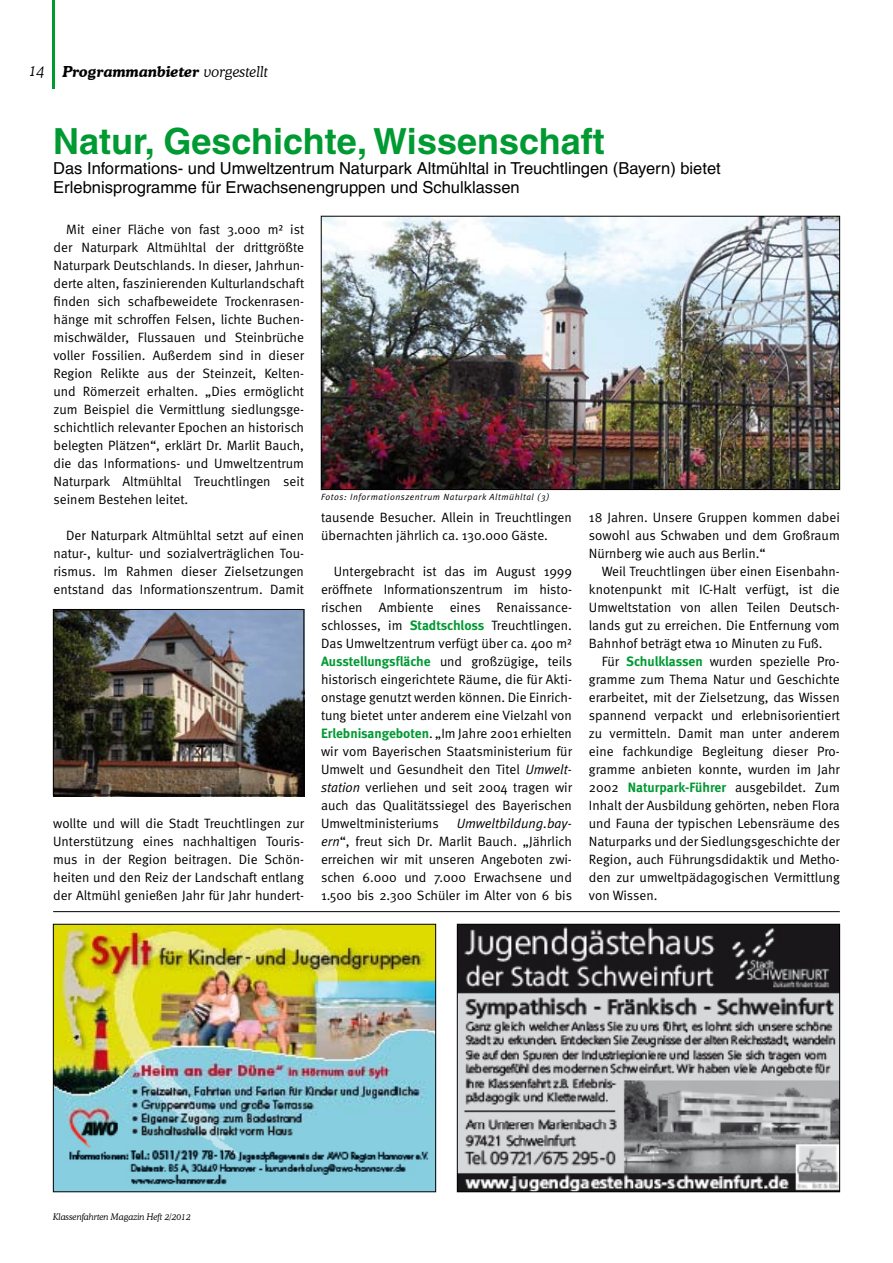
<style>
.page{position:relative;width:893px;height:1263px;background:#fff}
.page>*{position:absolute;margin:0;border:0;box-sizing:border-box;transform-origin:0 0}
.t1{font:700 36px "Helvetica";color:#009a32}
.t2{font:16.5px/19.8px "Helvetica";color:#000}
.t3{font:italic 700 15px "Cooper BT";color:#000}
.t4{font:italic 300 15px "Cooper BT";color:#000}
.t5{font:13.5px/18px "Meta Normal";color:#000;text-align:justify}
.t6{font:italic 9px "Meta Normal";letter-spacing:.065em;color:#000}
.t7{font:italic 300 9px "Cooper BT";color:#000}
.s1{font-weight:300}
.s2{font-family:"Meta";font-weight:700;color:#009a32}
.s3{font-style:italic}
</style>
<div class="page">
<img style="left:459px;top:926px;width:379px;height:264px">
<div style="left:457px;top:924px;width:383px;height:268px;border:1px solid #000"></div>
<hr style="left:52px;top:0;width:2px;height:88px;background:#009a32">
<img style="left:55px;top:926px;width:379px;height:264px">
<div style="left:53px;top:924px;width:383px;height:268px;border:1px solid #000"></div>
<img style="left:323px;top:218px;width:515px;height:270px">
<div style="left:321px;top:216px;width:519px;height:274px;border:1px solid #000"></div>
<img style="left:53px;top:611px;width:251px;height:185px">
<div style="left:53px;top:609px;width:251px;height:186px;border:1px solid #000"></div>
<hr style="left:53px;top:911px;width:787px;height:1px;background:#000">
<p class="t4" style="left:29px;top:62px;width:17px">14</p>
<p class="t3" style="left:63px;top:63px;width:207px">Programmanbieter <span class="s1">vorgestellt</span></p>
<h1 class="t1" style="left:53px;top:119px;width:553px">Natur, Geschichte, Wissenschaft</h1>
<p class="t2" style="left:53px;top:158px;width:669px">Das Informations- und Umweltzentrum Naturpark Altmühltal in Treuchtlingen (Bayern) bietet<br>Erlebnisprogramme für Erwachsenengruppen und Schulklassen</p>
<p class="t5" style="left:54px;top:220px;width:252px;text-indent:13px">Mit einer Fläche von fast 3.000 m² ist der Naturpark Altmühltal der drittgrößte Naturpark Deutschlands. In dieser, Jahrhun&shy;derte alten, faszinierenden Kulturlandschaft finden sich schafbeweidete Trockenrasen&shy;hänge mit schroffen Felsen, lichte Buchen&shy;mischwälder, Flussauen und Steinbrüche voller Fossilien. Außerdem sind in dieser Region Relikte aus der Steinzeit, Kelten&shy;und Römerzeit erhalten. „Dies ermöglicht zum Beispiel die Vermittlung siedlungsge&shy;schichtlich relevanter Epochen an historisch belegten Plätzen“, erklärt Dr. Marlit Bauch, die das Informations- und Umweltzentrum Naturpark Altmühltal Treuchtlingen seit seinem Bestehen leitet.</p>
<p class="t5" style="left:54px;top:526px;width:252px;text-indent:13px">Der Naturpark Altmühltal setzt auf einen natur-, kultur- und sozialverträglichen Tou&shy;rismus. Im Rahmen dieser Zielsetzungen entstand das Informationszentrum. Damit</p>
<p class="t5" style="left:53px;top:814px;width:252px">wollte und will die Stadt Treuchtlingen zur Unterstützung eines nachhaltigen Touris&shy;mus in der Region beitragen. Die Schön&shy;heiten und den Reiz der Landschaft entlang der Altmühl genießen Jahr für Jahr hundert-</p>
<p class="t6" style="left:321px;top:492px;width:230px">Fotos: Informationszentrum Naturpark Altmühltal (3)</p>
<p class="t5" style="left:321px;top:508px;width:252px">tausende Besucher. Allein in Treuchtlingen übernachten jährlich ca. 130.000 Gäste.</p>
<p class="t5" style="left:321px;top:562px;width:253px;text-indent:13px">Untergebracht ist das im August 1999 eröffnete Informationszentrum im histo&shy;rischen Ambiente eines Renaissance&shy;schlosses, im <span class="s2">Stadtschloss</span> Treuchtlingen.<br>Das Umweltzentrum verfügt über ca. 400 m²<br><span class="s2">Ausstellungsfläche</span> und großzügige, teils historisch eingerichtete Räume, die für Akti&shy;onstage genutzt werden können. Die Einrich&shy;tung bietet unter anderem eine Vielzahl von <span class="s2">Erlebnisangeboten</span>. „Im Jahre 2001 erhielten wir vom Bayerischen Staatsministerium für Umwelt und Gesundheit den Titel <span class="s3">Umwelt&shy;station</span> verliehen und seit 2004 tragen wir auch das Qualitätssiegel des Bayerischen Umweltministeriums</p>
<p class="t5" style="left:321px;top:814px;width:252px;text-indent:136px"><span class="s3">Umweltbildung.bay&shy;ern</span>“, freut sich Dr. Marlit Bauch. „Jährlich erreichen wir mit unseren Angeboten zwi&shy;schen 6.000 und 7.000 Erwachsene und 1.500 bis 2.300 Schüler im Alter von 6 bis</p>
<p class="t5" style="left:589px;top:508px;width:252px">18 Jahren. Unsere Gruppen kommen dabei sowohl aus Schwaben und dem Großraum Nürnberg wie auch aus Berlin.“</p>
<p class="t5" style="left:589px;top:562px;width:252px;text-indent:13px">Weil Treuchtlingen über einen Eisenbahn&shy;knotenpunkt mit IC-Halt verfügt, ist die Umweltstation von allen Teilen Deutsch&shy;lands gut zu erreichen. Die Entfernung vom Bahnhof beträgt etwa 10 Minuten zu Fuß.</p>
<p class="t5" style="left:589px;top:652px;width:253px;text-indent:13px">Für <span class="s2">Schulklassen</span> wurden spezielle Pro&shy;gramme zum Thema Natur und Geschichte erarbeitet, mit der Zielsetzung, das Wissen spannend verpackt und erlebnisorientiert zu vermitteln. Damit man unter anderem eine fachkundige Begleitung dieser Pro&shy;gramme anbieten konnte, wurden im Jahr 2002 <span class="s2">Naturpark-Führer</span> ausgebildet. Zum Inhalt der Ausbildung gehörten, neben Flora und Fauna der typischen Lebensräume des Naturparks und der Siedlungsgeschichte der Region, auch Führungsdidaktik und Metho&shy;den zur umweltpädagogischen Vermittlung von Wissen.</p>
<p class="t7" style="left:53px;top:1212px;width:139px">Klassenfahrten Magazin Heft 2/2012</p>
</div>
